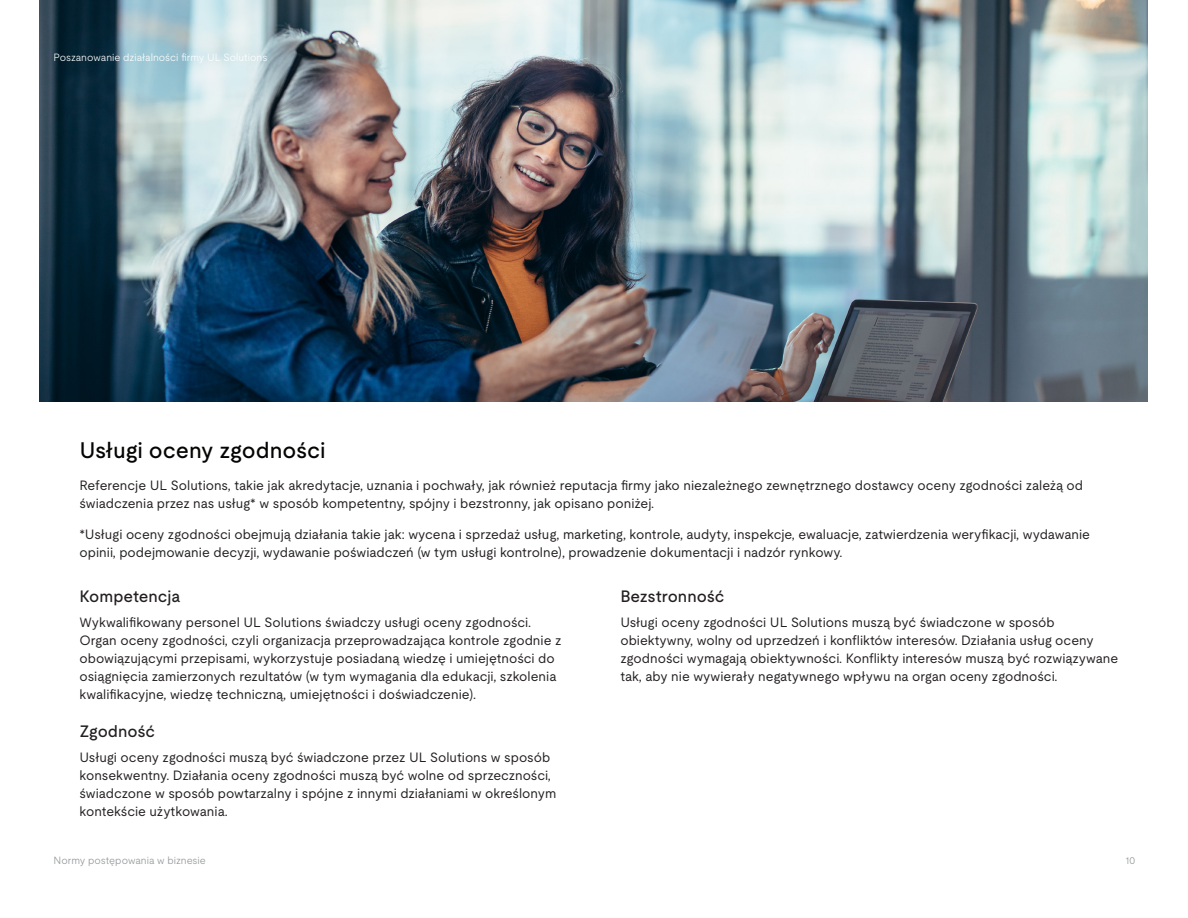
<style>
.page{position:relative;width:1188px;height:918px;background:#fff}
.page>*{position:absolute;margin:0;border:0;box-sizing:border-box;transform-origin:0 0}
.Subhead{font:500 22.5px "UL Moderat";color:#040503}
.Tertiary_Subhead{font:500 16.5px "UL Moderat";color:#231f20}
.Body_Copy{font:500 16.5px "UL Moderat";letter-spacing:-.005em;color:#231f20}
.Body_Copy-2{font:13.5px/18px "UL Moderat";color:#231f20}
.Tertiary_Subhead-2{font:13.5px/18px "UL Moderat";color:#231f20}
.Page_Number_Right{font:300 10.5px "UL Moderat";color:#fff}
.Page_Number_Right-2{font:300 10.5px "UL Moderat";color:#939598}
</style>
<div class="page">
<img style="left:40px;top:0;width:1107px;height:401px">
<p class="Page_Number_Right" style="left:54px;top:49px;width:215px">Poszanowanie działalności firmy UL Solutions</p>
<p class="Subhead" style="left:80px;top:433px;width:248px">Usługi oceny zgodności</p>
<p class="Body_Copy-2" style="left:80px;top:476px;width:1005px">Referencje UL Solutions, takie jak akredytacje, uznania i pochwały, jak również reputacja firmy jako niezależnego zewnętrznego dostawcy oceny zgodności zależą od świadczenia przez nas usług* w sposób kompetentny, spójny i bezstronny, jak opisano poniżej.</p>
<p class="Body_Copy-2" style="left:80px;top:525px;width:1012px">*Usługi oceny zgodności obejmują działania takie jak: wycena i sprzedaż usług, marketing, kontrole, audyty, inspekcje, ewaluacje, zatwierdzenia weryfikacji, wydawanie opinii, podejmowanie decyzji, wydawanie poświadczeń (w tym usługi kontrolne), prowadzenie dokumentacji i nadzór rynkowy.</p>
<p class="Tertiary_Subhead" style="left:80px;top:583px;width:102px">Kompetencja</p>
<p class="Tertiary_Subhead-2" style="left:80px;top:613px;width:483px">Wykwalifikowany personel UL Solutions świadczy usługi oceny zgodności.<br>Organ oceny zgodności, czyli organizacja przeprowadzająca kontrole zgodnie z obowiązującymi przepisami, wykorzystuje posiadaną wiedzę i umiejętności do osiągnięcia zamierzonych rezultatów (w tym wymagania dla edukacji, szkolenia kwalifikacyjne, wiedzę techniczną, umiejętności i doświadczenie).</p>
<p class="Tertiary_Subhead" style="left:80px;top:718px;width:77px">Zgodność</p>
<p class="Tertiary_Subhead-2" style="left:80px;top:748px;width:478px">Usługi oceny zgodności muszą być świadczone przez UL Solutions w sposób konsekwentny. Działania oceny zgodności muszą być wolne od sprzeczności, świadczone w sposób powtarzalny i spójne z innymi działaniami w określonym kontekście użytkowania.</p>
<p class="Body_Copy" style="left:620px;top:583px;width:106px">Bezstronność</p>
<p class="Body_Copy-2" style="left:620px;top:613px;width:500px">Usługi oceny zgodności UL Solutions muszą być świadczone w sposób obiektywny, wolny od uprzedzeń i konfliktów interesów. Działania usług oceny zgodności wymagają obiektywności. Konflikty interesów muszą być rozwiązywane tak, aby nie wywierały negatywnego wpływu na organ oceny zgodności.</p>
<p class="Page_Number_Right-2" style="left:54px;top:852px;width:154px">Normy postępowania w biznesie</p>
<p class="Page_Number_Right-2" style="left:1125px;top:852px;width:12px">10</p>
</div>
